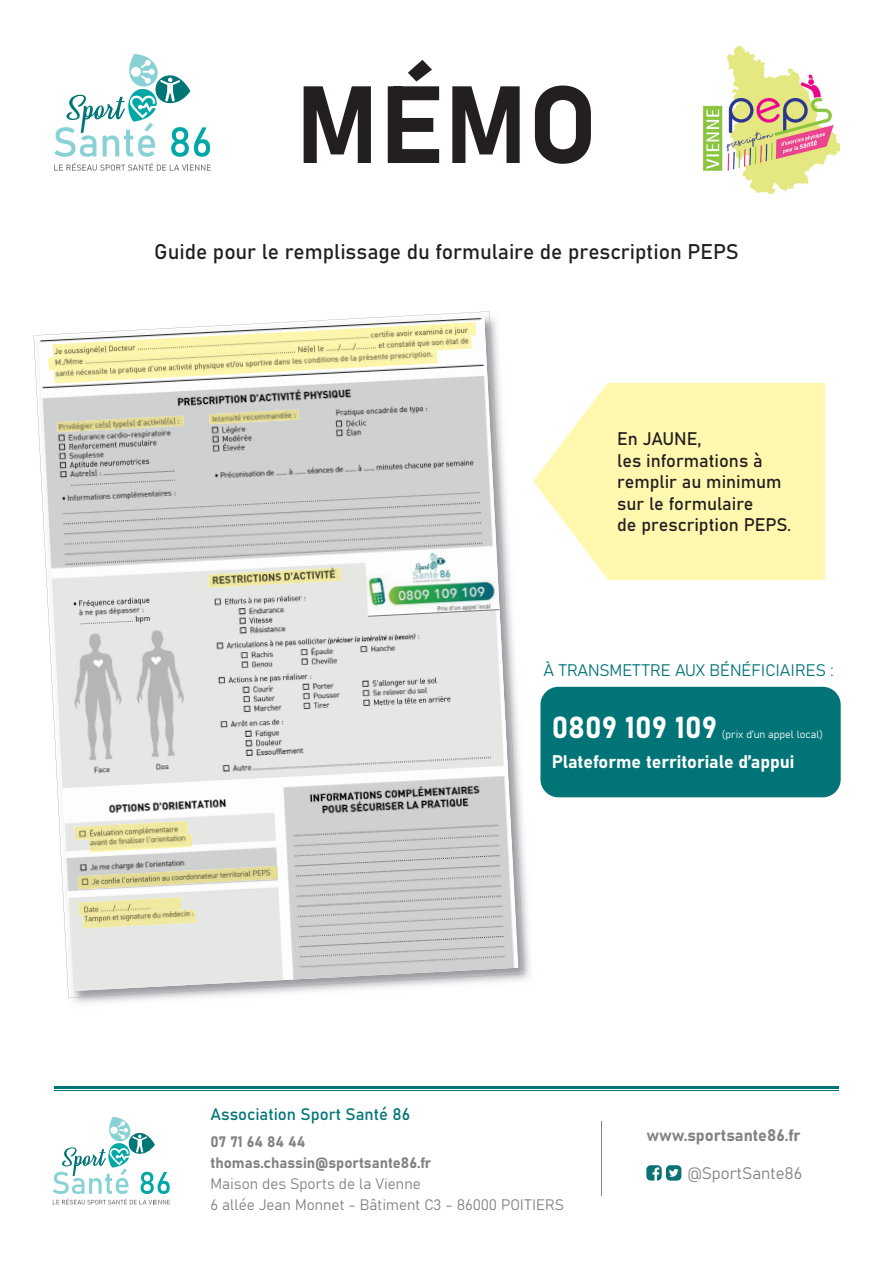
<style>
.page{position:relative;width:893px;height:1263px;background:#fff}
.page>*{position:absolute;margin:0;border:0;box-sizing:border-box;transform-origin:0 0}
.t1{font:108px "Bahnschrift";color:#231f20}
.t2{font:30px "Bahnschrift";color:#fff}
.t3{font:21px "Bahnschrift";color:#231f20}
.t4{font:18px/21.6px "Bahnschrift";color:#231f20}
.t5{font:18px "Bahnschrift";color:#fff}
.t6{font:16.5px "Bahnschrift";color:#017477}
.t7{font:16.5px "Bahnschrift";color:#808285}
.t8{font:15px/21px "Bahnschrift";color:#808285}
.t9{font:10.5px "Bahnschrift";color:#fff}
</style>
<div class="page">
<svg style="left:34px;top:311px;width:490px;height:687px"></svg>
<svg style="left:54px;top:163px;width:157px;height:8px"></svg>
<svg style="left:54px;top:54px;width:156px;height:103px"></svg>
<img style="left:704px;top:46px;width:135px;height:147px">
<div style="left:540px;top:687px;width:301px;height:110px;background:#017477;border-radius:18px"></div>
<img style="left:53px;top:322px;width:423px;height:35px">
<img style="left:48px;top:335px;width:424px;height:36px">
<img style="left:53px;top:335px;width:418px;height:22px">
<img style="left:54px;top:350px;width:384px;height:33px">
<img style="left:74px;top:821px;width:114px;height:19px">
<img style="left:89px;top:834px;width:103px;height:18px">
<img style="left:89px;top:834px;width:99px;height:5px">
<img style="left:78px;top:866px;width:200px;height:23px">
<img style="left:83px;top:909px;width:113px;height:19px">
<img style="left:78px;top:897px;width:103px;height:19px">
<div style="left:608px;top:383px;width:217px;height:196px;background:#fff8ae"></div>
<svg style="left:533px;top:383px;width:75px;height:196px"></svg>
<svg style="left:53px;top:1117px;width:117px;height:88px"></svg>
<hr style="left:54px;top:1086px;width:785px;height:3px;background:#017477">
<hr style="left:54px;top:1090px;width:785px;height:1px;background:#017477">
<img style="left:57px;top:416px;width:127px;height:16px">
<img style="left:209px;top:410px;width:90px;height:14px">
<svg style="left:646px;top:1165px;width:35px;height:16px"></svg>
<hr style="left:601px;top:1121px;width:1px;height:74px;background:#808285">
<img style="left:208px;top:568px;width:133px;height:20px">
<h1 class="t1" style="left:295px;top:43px;width:304px">MÉMO</h1>
<h3 class="t3" style="left:154px;top:236px;width:586px">Guide pour le remplissage du formulaire de prescription PEPS</h3>
<p class="t4" style="left:617px;top:427px;width:175px">En JAUNE,<br>les informations à remplir au minimum sur le formulaire<br>de prescription PEPS.</p>
<p class="t6" style="left:544px;top:658px;width:292px">À TRANSMETTRE AUX BÉNÉFICIAIRES :</p>
<h2 class="t2" style="left:552px;top:705px;width:167px">0809 109 109</h2>
<p class="t9" style="left:722px;top:727px;width:103px">(prix d’un appel local)</p>
<p class="t5" style="left:552px;top:748px;width:244px">Plateforme territoriale d’appui</p>
<p class="t6" style="left:210px;top:1102px;width:201px">Association Sport Santé 86</p>
<p class="t8" style="left:210px;top:1131px;width:355px">07 71 64 84 44<br>thomas.chassin@sportsante86.fr<br>Maison des Sports de la Vienne<br>6 allée Jean Monnet - Bâtiment C3 - 86000 POITIERS</p>
<p class="t7" style="left:646px;top:1123px;width:156px">www.sportsante86.fr</p>
<p class="t7" style="left:687px;top:1160px;width:117px">@SportSante86</p>
</div>
